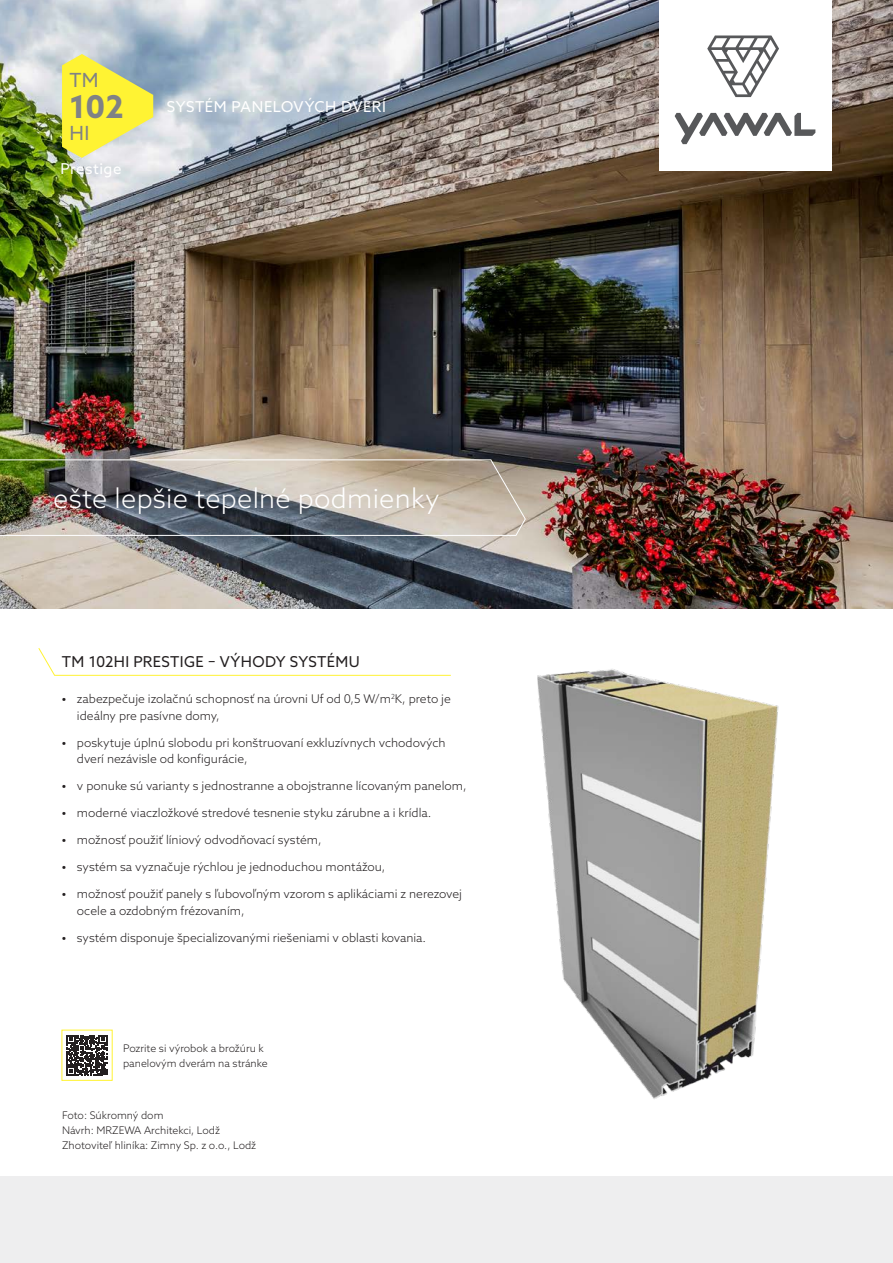
<style>
.page{position:relative;width:893px;height:1263px;background:#fff}
.page>*{position:absolute;margin:0;border:0;box-sizing:border-box;transform-origin:0 0}
.diament_systemowy_M_SZARY{font:700 31.5px "Azo Sans";color:#808285}
.napis_w_ramce_na_obrazku{font:300 27px "Azo Sans";letter-spacing:.01em;color:#fff}
.diament_systemowy_S_SZARY{font:19.5px "Azo Sans";color:#808285}
.zalety_systemu{font:15px "Azo Sans";letter-spacing:.02em;color:#231f20}
.napis_obok_diamentu{font:15px "Azo Sans";letter-spacing:.035em;color:#fff}
.podpis_pod_diamentem_biały{font:15px "Azo Sans";letter-spacing:.03em;color:#fff}
.t1{font:300 12px/16.5px "Azo Sans";color:#231f20}
.opis_zdjecia{font:300 10.5px/15px "Azo Sans";color:#231f20}
.s1{font-weight:700}
</style>
<div class="page">
<img style="left:537px;top:669px;width:242px;height:430px">
<img style="left:0;top:0;width:893px;height:608px">
<div style="left:659px;top:0;width:172px;height:171px;background:#fff"></div>
<svg style="left:707px;top:36px;width:72px;height:61px"></svg>
<svg style="left:675px;top:113px;width:140px;height:31px"></svg>
<div style="left:0;top:1176px;width:893px;height:87px;background:#eeeeef"></div>
<svg style="left:38px;top:648px;width:413px;height:28px"></svg>
<svg style="left:62px;top:54px;width:91px;height:104px;background:#e7e366"></svg>
<img style="left:0;top:459px;width:526px;height:77px">
<svg style="left:67px;top:1035px;width:40px;height:40px"></svg>
<p class="diament_systemowy_S_SZARY" style="left:69px;top:68px;width:31px">TM</p>
<p class="diament_systemowy_M_SZARY" style="left:69px;top:86px;width:56px">102</p>
<p class="diament_systemowy_S_SZARY" style="left:69px;top:120px;width:22px">HI</p>
<p class="podpis_pod_diamentem_biały" style="left:60px;top:158px;width:63px">Prestige</p>
<p class="napis_obok_diamentu" style="left:167px;top:97px;width:221px">SYSTÉM PANELOVÝCH DVERÍ</p>
<p class="napis_w_ramce_na_obrazku" style="left:53px;top:481px;width:388px">ešte lepšie tepelné podmienky</p>
<p class="zalety_systemu" style="left:62px;top:651px;width:299px">TM 102HI PRESTIGE – VÝHODY SYSTÉMU</p>
<p class="t1" style="left:77px;top:691px;width:375px;text-indent:-15px"><span class="s1">•</span> zabezpečuje izolačnú schopnosť na úrovni Uf od 0,5 W/m<sup>2</sup>K, preto je ideálny pre pasívne domy,</p>
<p class="t1" style="left:77px;top:734px;width:370px;text-indent:-15px"><span class="s1">•</span> poskytuje úplnú slobodu pri konštruovaní exkluzívnych vchodových dverí nezávisle od konfigurácie,</p>
<p class="t1" style="left:62px;top:778px;width:406px"><span class="s1">•</span> v ponuke sú varianty s jednostranne a obojstranne lícovaným panelom,</p>
<p class="t1" style="left:62px;top:805px;width:371px"><span class="s1">•</span> moderné viaczložkové stredové tesnenie styku zárubne a i krídla.</p>
<p class="t1" style="left:62px;top:832px;width:261px"><span class="s1">•</span> možnosť použiť líniový odvodňovací systém,</p>
<p class="t1" style="left:62px;top:859px;width:325px"><span class="s1">•</span> systém sa vyznačuje rýchlou je jednoduchou montážou,</p>
<p class="t1" style="left:77px;top:886px;width:386px;text-indent:-15px"><span class="s1">•</span> možnosť použiť panely s ľubovoľným vzorom s aplikáciami z nerezovej ocele a ozdobným frézovaním,</p>
<p class="t1" style="left:62px;top:929px;width:366px"><span class="s1">•</span> systém disponuje špecializovanými riešeniami v oblasti kovania.</p>
<p class="opis_zdjecia" style="left:123px;top:1040px;width:146px">Pozrite si výrobok a brožúru k panelovým dverám na stránke</p>
<p class="opis_zdjecia" style="left:62px;top:1107px;width:196px">Foto: Súkromný dom<br>Návrh: MRZEWA Architekci, Lodž<br>Zhotoviteľ hliníka: Zimny Sp. z o.o., Lodž</p>
</div>
